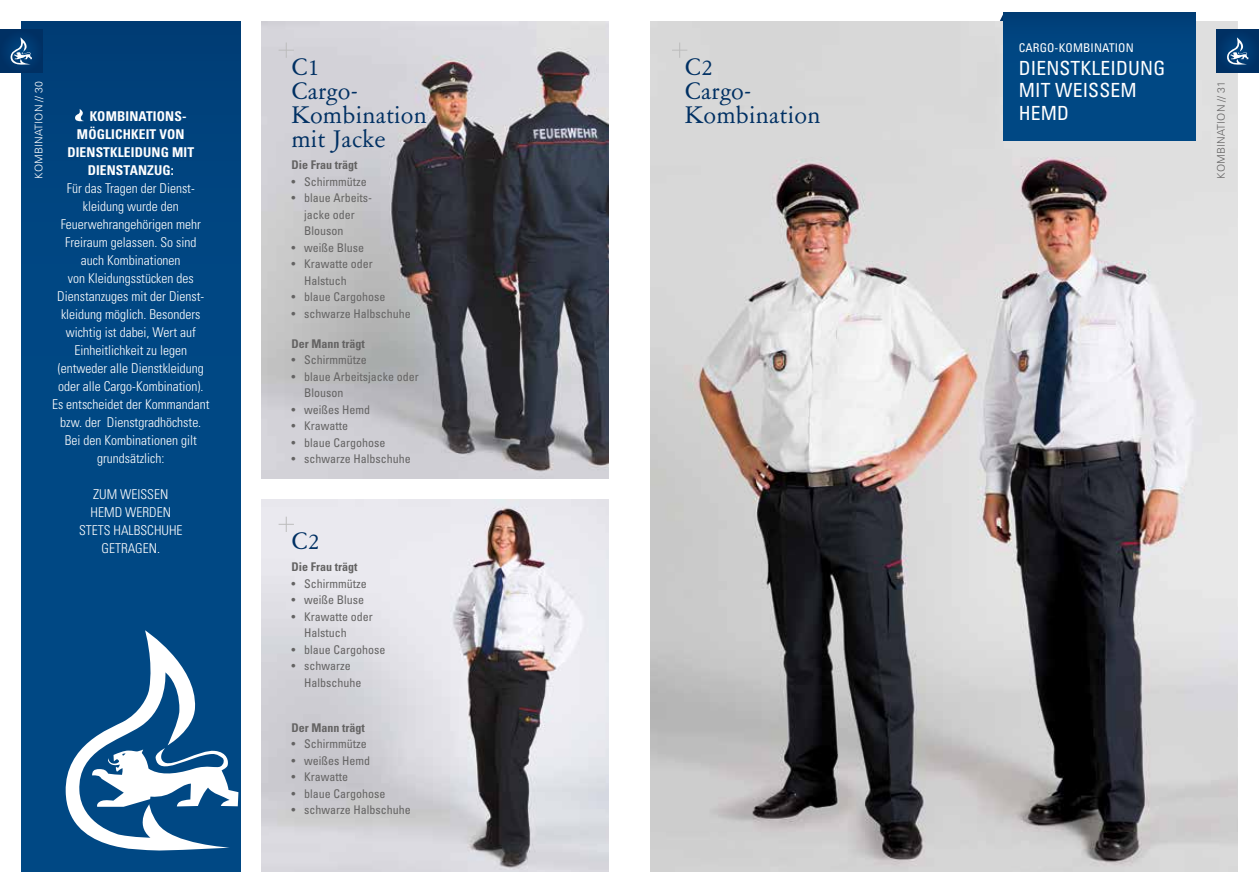
<style>
.page{position:relative;width:1259px;height:893px;background:#fff}
.page>*{position:absolute;margin:0;border:0;box-sizing:border-box;transform-origin:0 0}
.t1{font:27px/24px "Garamont Amst SB";letter-spacing:.01em;color:#003063}
.t2{font:condensed 19.5px/22.5px "Univers";letter-spacing:.01em;color:#fff}
.t3{font:300 condensed 13.5px/18px "Univers";color:#fff;text-align:center}
.t4{font:700 condensed 13.5px "Univers";letter-spacing:.01em;color:#fff}
.t5{font:condensed 12px/16.5px "Univers";color:#646363}
.t6{font:700 condensed 12px "Univers";color:#646363}
.t7{font:condensed 12px "Univers";letter-spacing:.01em;color:#fff}
.t8{font:300 10.5px "Univers";letter-spacing:.01em;color:#646363}
.t9{font:300 10.5px "Univers";letter-spacing:.01em;color:#fff}
</style>
<div class="page">
<img style="left:261px;top:500px;width:347px;height:372px">
<div style="left:21px;top:21px;width:219px;height:851px;background:#004884"></div>
<div style="left:0;top:30px;width:43px;height:42px;background:#003267"></div>
<svg style="left:11px;top:37px;width:21px;height:28px"></svg>
<img style="left:261px;top:21px;width:347px;height:457px">
<img style="left:651px;top:21px;width:586px;height:851px">
<svg style="left:75px;top:109px;width:9px;height:12px"></svg>
<div style="left:1216px;top:30px;width:43px;height:42px;background:#003267"></div>
<svg style="left:1227px;top:37px;width:21px;height:28px"></svg>
<div style="left:1003px;top:13px;width:192px;height:127px;background:#004884"></div>
<svg style="left:66px;top:630px;width:172px;height:220px"></svg>
<svg style="left:672px;top:43px;width:15px;height:15px"></svg>
<svg style="left:279px;top:43px;width:15px;height:15px"></svg>
<svg style="left:279px;top:517px;width:15px;height:15px"></svg>
<p class="t7" style="left:1018px;top:40px;width:117px">CARGO-KOMBINATION</p>
<h2 class="t2" style="left:1018px;top:56px;width:148px">DIENSTKLEIDUNG<br>MIT WEISSEM<br>HEMD</h2>
<h1 class="t1" style="left:291px;top:56px;width:137px">C1<br>Cargo-<br>Kombination mit Jacke</h1>
<p class="t6" style="left:291px;top:158px;width:67px">Die Frau trägt</p>
<p class="t5" style="left:291px;top:173px;width:77px">• Schirmmütze</p>
<p class="t5" style="left:304px;top:190px;width:69px;text-indent:-13px">• blaue Arbeits&shy;jacke oder<br>Blouson</p>
<p class="t5" style="left:291px;top:239px;width:74px">• weiße Bluse</p>
<p class="t5" style="left:304px;top:256px;width:70px;text-indent:-13px">• Krawatte oder<br>Halstuch</p>
<p class="t5" style="left:291px;top:289px;width:96px">• blaue Cargohose</p>
<p class="t5" style="left:291px;top:305px;width:121px">• schwarze Halbschuhe</p>
<p class="t6" style="left:291px;top:336px;width:75px">Der Mann trägt</p>
<p class="t5" style="left:291px;top:352px;width:77px">• Schirmmütze</p>
<p class="t5" style="left:304px;top:368px;width:116px;text-indent:-13px">• blaue Arbeitsjacke oder<br>Blouson</p>
<p class="t5" style="left:291px;top:401px;width:80px">• weißes Hemd</p>
<p class="t5" style="left:291px;top:418px;width:58px">• Krawatte</p>
<p class="t5" style="left:291px;top:434px;width:96px">• blaue Cargohose</p>
<p class="t5" style="left:291px;top:451px;width:121px">• schwarze Halbschuhe</p>
<h1 class="t1" style="left:685px;top:56px;width:137px">C2<br>Cargo-<br>Kombination</h1>
<p class="t9" style="left:32px;top:179px;width:99px;rotate:-90deg">KOMBINATION // 30</p>
<p class="t8" style="left:1214px;top:179px;width:99px;rotate:-90deg">KOMBINATION // 31</p>
<p class="t8" style="left:1214px;top:170px;width:90px;rotate:-90deg">ERSTE GAR ITUR</p>
<p class="t4" style="left:90px;top:108px;width:98px">KOMBINATIONS-</p>
<p class="t4" style="left:77px;top:126px;width:109px">MÖGLICHKEIT VON</p>
<p class="t4" style="left:67px;top:144px;width:128px">DIENSTKLEIDUNG MIT</p>
<p class="t4" style="left:88px;top:162px;width:88px">DIENSTANZUG:</p>
<p class="t3" style="left:52px;top:179px;width:159px">Für das Tragen der Dienst&shy;kleidung wurde den<br>Feuerwehrangehörigen mehr<br>Freiraum gelassen. So sind auch Kombinationen<br>von Kleidungsstücken des<br>Dienstanzuges mit der Dienst&shy;kleidung möglich. Besonders wichtig ist dabei, Wert auf<br>Einheitlichkeit zu legen (entweder alle Dienstkleidung oder alle Cargo-Kombination).<br>Es entscheidet der Kommandant bzw. der Dienstgradhöchste.<br>Bei den Kombinationen gilt grundsätzlich:</p>
<p class="t3" style="left:79px;top:485px;width:105px">ZUM WEISSEN<br>HEMD WERDEN<br>STETS HALBSCHUHE<br>GETRAGEN.</p>
<h1 class="t1" style="left:291px;top:530px;width:30px">C2</h1>
<p class="t6" style="left:291px;top:560px;width:67px">Die Frau trägt</p>
<p class="t5" style="left:291px;top:575px;width:77px">• Schirmmütze</p>
<p class="t5" style="left:291px;top:592px;width:74px">• weiße Bluse</p>
<p class="t5" style="left:304px;top:608px;width:70px;text-indent:-13px">• Krawatte oder<br>Halstuch</p>
<p class="t5" style="left:291px;top:641px;width:96px">• blaue Cargohose</p>
<p class="t5" style="left:304px;top:658px;width:59px;text-indent:-13px">• schwarze<br>Halbschuhe</p>
<p class="t6" style="left:291px;top:720px;width:75px">Der Mann trägt</p>
<p class="t5" style="left:291px;top:736px;width:77px">• Schirmmütze</p>
<p class="t5" style="left:291px;top:752px;width:80px">• weißes Hemd</p>
<p class="t5" style="left:291px;top:769px;width:58px">• Krawatte</p>
<p class="t5" style="left:291px;top:785px;width:96px">• blaue Cargohose</p>
<p class="t5" style="left:291px;top:802px;width:121px">• schwarze Halbschuhe</p>
</div>
